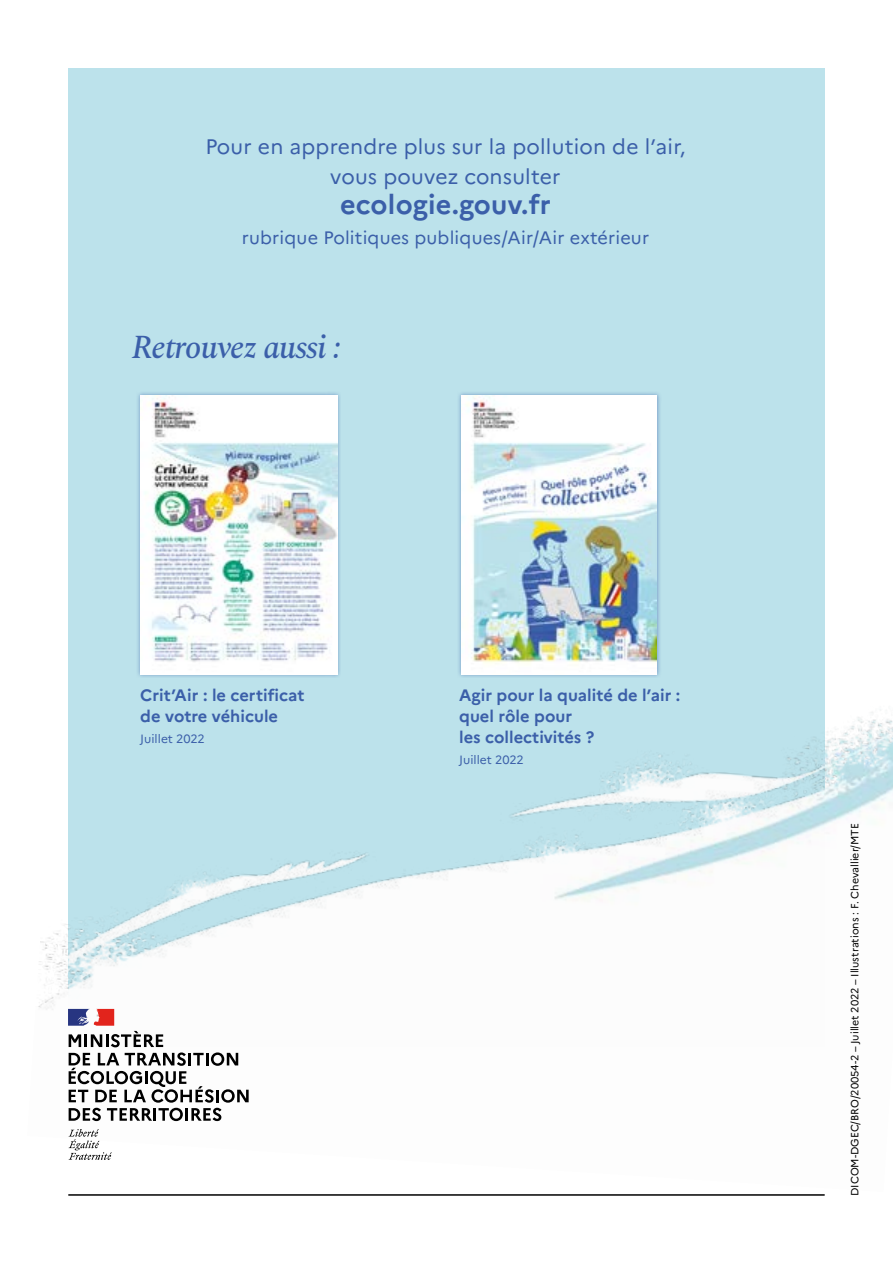
<style>
.page{position:relative;width:893px;height:1263px;background:#fff}
.page>*{position:absolute;margin:0;border:0;box-sizing:border-box;transform-origin:0 0}
.t1{font:italic 500 33px "Spectral";letter-spacing:-.035em;color:#3b5fa9}
.t2{font:700 27px "Marianne";letter-spacing:.01em;color:#3b5fa9}
.t3{font:21px/30px "Marianne";letter-spacing:.01em;color:#3b5fa9;text-align:center}
.t4{font:18px "Marianne";letter-spacing:.01em;color:#3b5fa9}
.t5{font:700 16.5px/21px "Marianne";color:#3b5fa9}
.t6{font:12px "Marianne";color:#3b5fa9}
.t7{font:10.5px "Marianne";color:#000}
</style>
<div class="page">
<div style="left:68px;top:68px;width:757px;height:978px;background:#bce2eb"></div>
<img style="left:38px;top:709px;width:855px;height:413px">
<div style="left:136px;top:392px;width:204px;height:286px;background:#3b5fa9;opacity:.55"></div>
<img style="left:140px;top:395px;width:197px;height:279px">
<div style="left:457px;top:392px;width:204px;height:286px;background:#3b5fa9;opacity:.55"></div>
<img style="left:461px;top:395px;width:196px;height:279px">
<hr style="left:69px;top:1194px;width:755px;height:2px;background:#000">
<svg style="left:68px;top:1129px;width:44px;height:31px"></svg>
<svg style="left:68px;top:1009px;width:181px;height:112px"></svg>
<p class="t3" style="left:205px;top:131px;width:482px">Pour en apprendre plus sur la pollution de l’air, vous pouvez consulter</p>
<p class="t2" style="left:340px;top:188px;width:212px">ecologie.gouv.fr</p>
<p class="t4" style="left:242px;top:227px;width:409px">rubrique Politiques publiques/Air/Air extérieur</p>
<p class="t1" style="left:132px;top:323px;width:210px">Retrouvez aussi :</p>
<p class="t5" style="left:140px;top:685px;width:166px">Crit’Air : le certificat de votre véhicule</p>
<p class="t6" style="left:140px;top:732px;width:66px">Juillet 2022</p>
<p class="t5" style="left:459px;top:685px;width:223px">Agir pour la qualité de l’air : quel rôle pour<br>les collectivités ?</p>
<p class="t6" style="left:459px;top:753px;width:66px">Juillet 2022</p>
<p class="t7" style="left:848px;top:1196px;width:374px;rotate:-90deg">DICOM-DGEC/BRO/20054-2 – Juillet 2022 – Illustrations : F. Chevallier/MTE</p>
</div>
